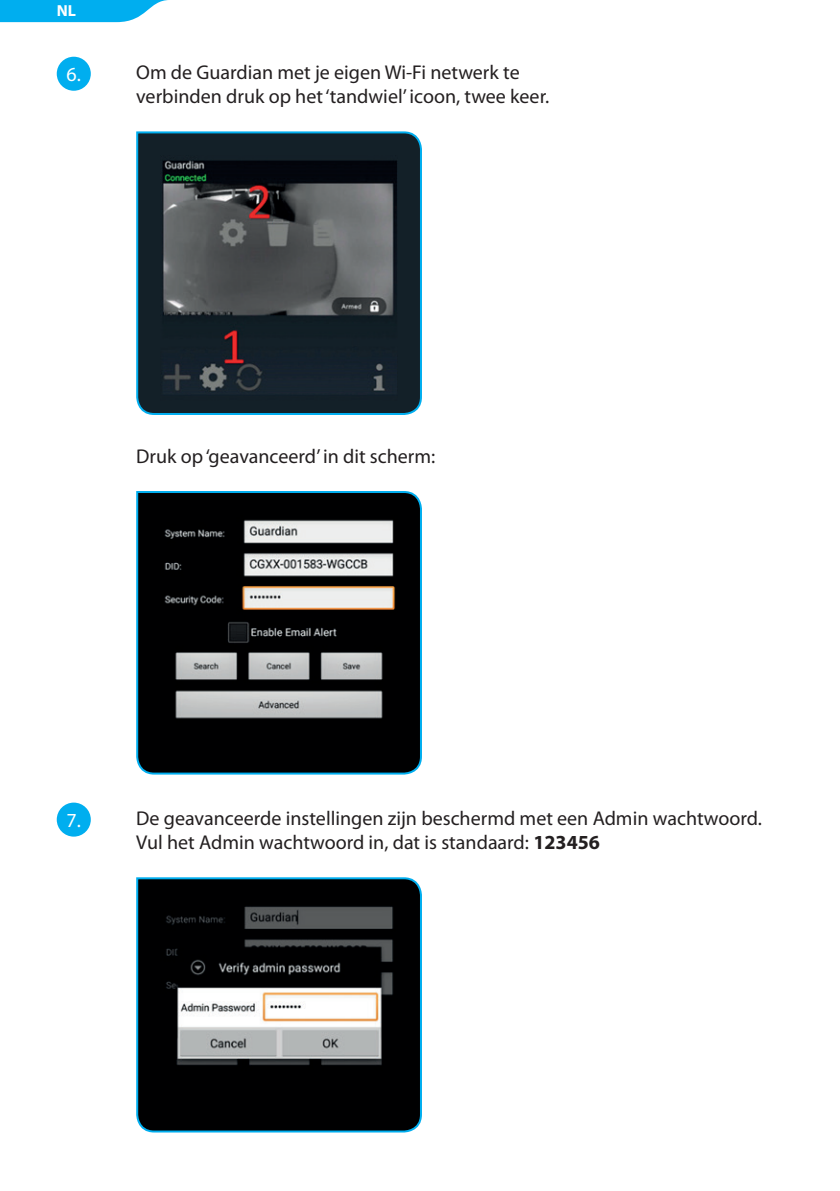
<style>
.page{position:relative;width:840px;height:1191px;background:#fff}
.page>*{position:absolute;margin:0;border:0;box-sizing:border-box;transform-origin:0 0}
.t1{font:20px/24px "Myriad Pro";color:#231f20}
.t2{font:20px "Myriad Pro";color:#fff}
.t3{font:700 16px "Myriad Pro";color:#fff}
.s1{font-weight:700}
</style>
<div class="page">
<svg style="left:0;top:0;width:168px;height:22px;background:#21b8f1"></svg>
<div style="left:57px;top:57px;width:34px;height:34px;background:#00aeef;border-radius:50%"></div>
<svg style="left:136px;top:131px;width:286px;height:284px;background:#2f3b42"></svg>
<svg style="left:136px;top:491px;width:286px;height:284px;background:#373c3e"></svg>
<div style="left:57px;top:802px;width:34px;height:34px;background:#00aeef;border-radius:50%"></div>
<svg style="left:136px;top:877px;width:286px;height:256px;background:#33383a"></svg>
<p class="t3" style="left:57px;top:0;width:21px">NL</p>
<p class="t2" style="left:67px;top:64px;width:30px">6. .</p>
<p class="t1" style="left:136px;top:61px;width:414px">Om de Guardian met je eigen Wi-Fi netwerk te verbinden druk op het ‘tandwiel’ icoon, twee keer.</p>
<p class="t1" style="left:136px;top:445px;width:300px">Druk op ‘geavanceerd’ in dit scherm:</p>
<p class="t2" style="left:67px;top:808px;width:40px">7. 7.</p>
<p class="t1" style="left:136px;top:807px;width:627px">De geavanceerde instellingen zijn beschermd met een Admin wachtwoord.<br>Vul het Admin wachtwoord in, dat is standaard: <span class="s1">123456</span></p>
</div>
